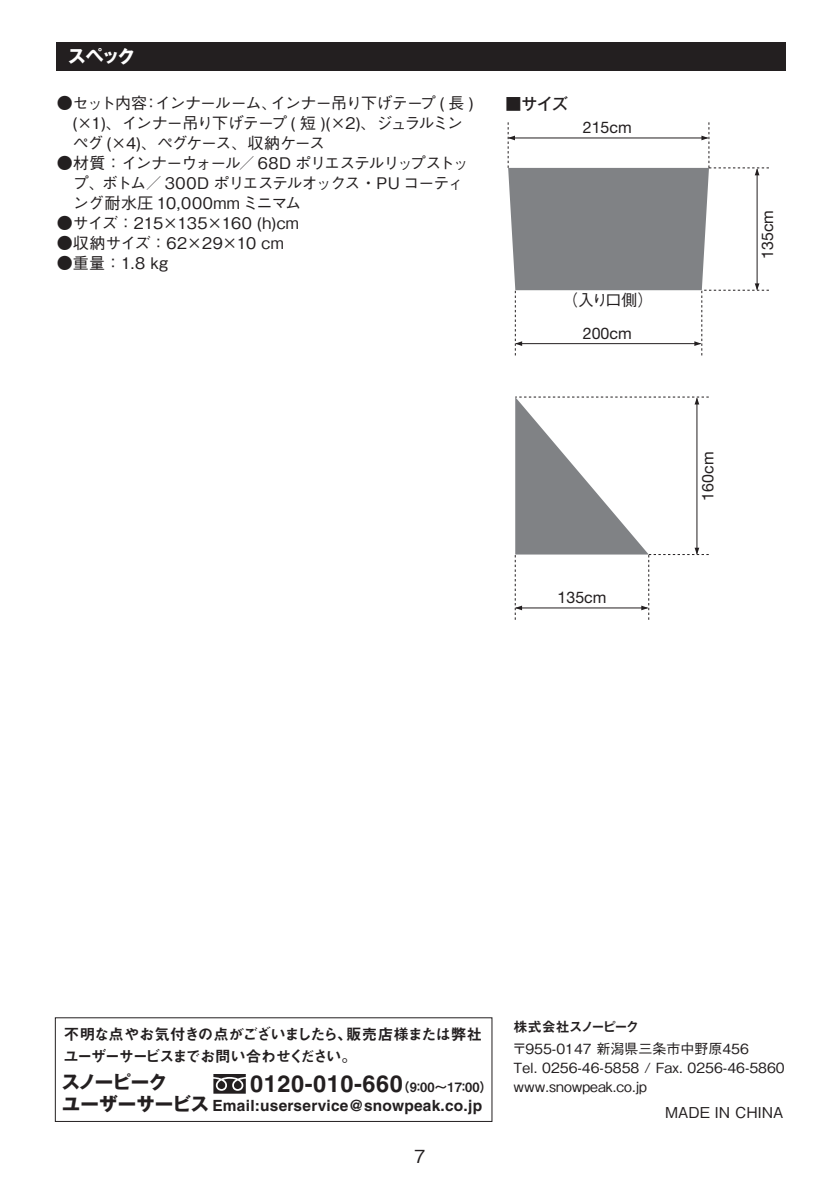
<style>
.page{position:relative;width:840px;height:1191px;background:#fff}
.page>*{position:absolute;margin:0;border:0;box-sizing:border-box;transform-origin:0 0}
.t1{font:700 23.4px "Helvetica";letter-spacing:.025em;color:#231f20}
.t2{font:700 18.6px "Gothic MB101 Pro";color:#231f20}
.t3{font:700 18.6px "Gothic MB101 Pro";letter-spacing:-.025em;color:#231f20}
.t4{font:700 18px "Gothic MB101 Pro";color:#fff}
.t5{font:500 18px "Gothic BBB Pro";color:#231f20}
.t6{font:500 16px/20px "Gothic BBB Pro";letter-spacing:-.06em;color:#231f20}
.t7{font:16px "Helvetica Neue LT Std";color:#231f20}
.t8{font:500 16px "Gothic BBB Pro";color:#231f20}
.t9{font:500 16px "Gothic MB101 Pro";color:#231f20}
.t10{font:15.4px/22px "Midashi Go Pro MB31";letter-spacing:-.07em;color:#231f20}
.t11{font:700 15.4px "Helvetica";letter-spacing:.015em;color:#231f20}
.t12{font:500 15px "Gothic BBB Pro";color:#231f20}
.t13{font:500 14px/19px "Gothic BBB Pro";color:#231f20}
.t14{font:14px "Midashi Go Pro MB31";letter-spacing:-.16em;color:#231f20}
.s1{font-family:"Midashi Go Pro MB31";font-weight:400;font-size:12.8px}
</style>
<div class="page">
<div style="left:57px;top:43px;width:728px;height:28px;background:#231f20"></div>
<div style="left:55px;top:1017px;width:437px;height:105px;border:1px solid #231f20"></div>
<svg style="left:213px;top:1074px;width:33px;height:19px"></svg>
<svg style="left:514px;top:396px;width:194px;height:224px"></svg>
<svg style="left:507px;top:122px;width:261px;height:233px"></svg>
<p class="t4" style="left:68px;top:41px;width:69px">スペック</p>
<p class="t6" style="left:73px;top:91px;width:402px;text-indent:-16px">●セット内容：インナールーム、インナー吊り下げテープ ( 長 ) (×1)、インナー吊り下げテープ ( 短 )(×2)、ジュラルミンペグ (×4)、ペグケース、収納ケース</p>
<p class="t6" style="left:73px;top:151px;width:397px;text-indent:-16px">●材質：インナーウォール／ 68D ポリエステルリップストップ、ボトム／ 300D ポリエステルオックス・PU コーティング耐水圧 10,000mm ミニマム</p>
<p class="t6" style="left:57px;top:211px;width:243px">●サイズ：215×135×160 (h)cm</p>
<p class="t8" style="left:57px;top:230px;width:228px">●収納サイズ：62×29×10 cm</p>
<p class="t6" style="left:57px;top:251px;width:113px">●重量：1.8 kg</p>
<p class="t9" style="left:505px;top:90px;width:64px">■サイズ</p>
<p class="t7" style="left:582px;top:118px;width:50px">215cm</p>
<p class="t6" style="left:561px;top:288px;width:93px">（入り口側）</p>
<p class="t7" style="left:582px;top:323px;width:50px">200cm</p>
<p class="t7" style="left:557px;top:587px;width:50px">135cm</p>
<p class="t7" style="left:757px;top:259px;width:50px;rotate:-90deg">135cm</p>
<p class="t7" style="left:697px;top:500px;width:50px;rotate:-90deg">160cm</p>
<p class="t14" style="left:513px;top:1015px;width:127px">株式会社スノーピーク</p>
<p class="t13" style="left:512px;top:1037px;width:273px">〒955-0147 新潟県三条市中野原456<br>Tel. 0256-46-5858 / Fax. 0256-46-5860</p>
<p class="t10" style="left:63px;top:1021px;width:420px">不明な点やお気付きの点がございましたら、販売店様または弊社ユーザーサービスまでお問い合わせください。</p>
<p class="t3" style="left:62px;top:1066px;width:107px">スノーピーク</p>
<p class="t13" style="left:513px;top:1075px;width:135px">www.snowpeak.co.jp</p>
<p class="t2" style="left:62px;top:1088px;width:148px">ユーザーサービス</p>
<h1 class="t1" style="left:250px;top:1069px;width:244px">0120-010-660<span class="s1">（9：00～17：00）</span></h1>
<p class="t11" style="left:212px;top:1096px;width:271px">Email:userservice@snowpeak.co.jp</p>
<p class="t12" style="left:664px;top:1100px;width:120px">MADE IN CHINA</p>
<p class="t5" style="left:414px;top:1141px;width:13px">7</p>
</div>
